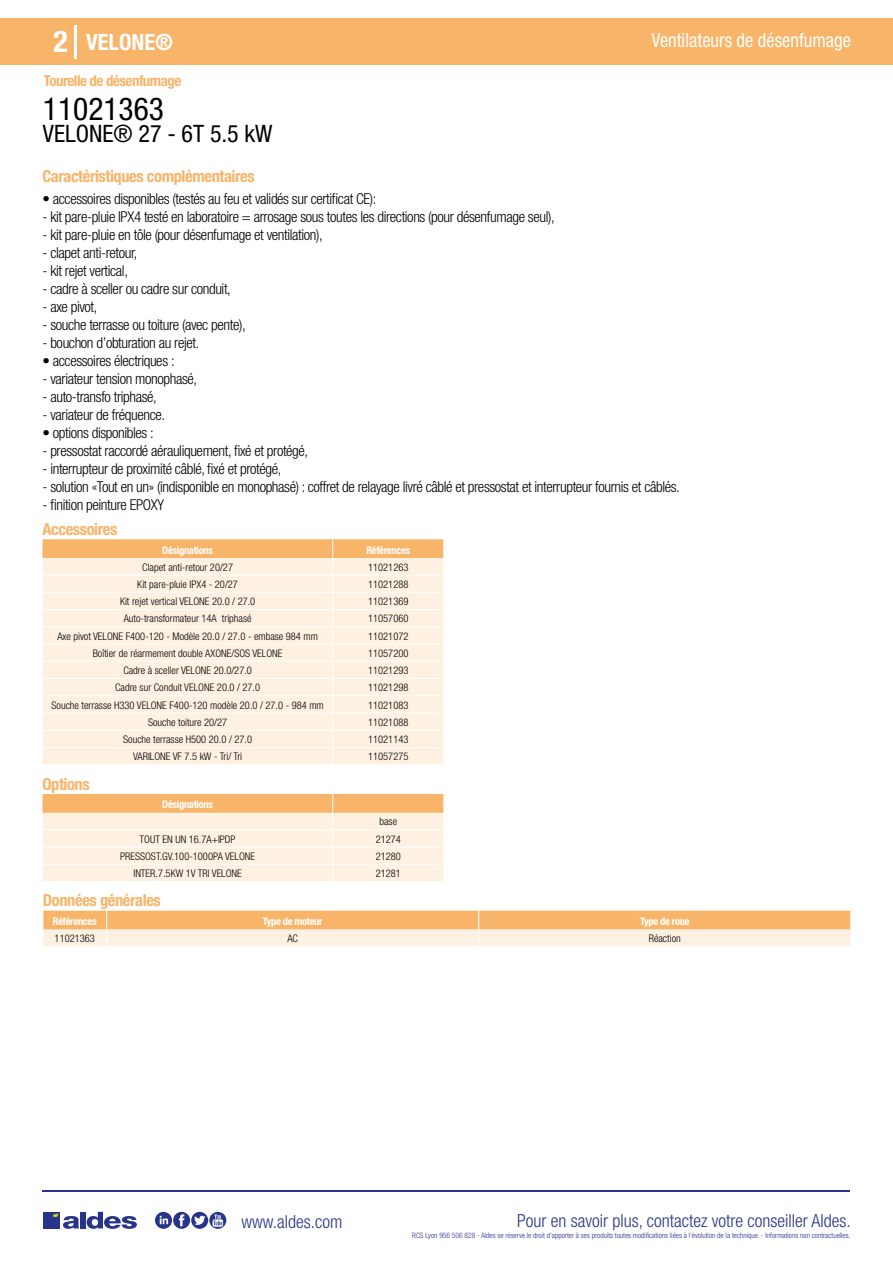
<style>
.page{position:relative;width:893px;height:1263px;background:#fff}
.page>*{position:absolute;margin:0;border:0;box-sizing:border-box;transform-origin:0 0}
.t1{font:condensed 31.5px "Helvetica Neue LT Std";color:#000}
.t2{font:700 condensed 30px "Helvetica Neue LT Std";color:#fff}
.t3{font:condensed 24px "Helvetica Neue LT Std";color:#000}
.t4{font:700 condensed 22.5px "Helvetica Neue LT Std";color:#fff}
.t5{font:condensed 19.5px "Helvetica Neue LT Std";color:#fff;scale:.95 1}
.t6{font:300 condensed 18px "Helvetica Neue";color:#28348b}
.t7{font:700 condensed 16.5px "Helvetica Neue LT Std";letter-spacing:-.025em;color:#f8b469}
.t8{font:300 condensed 15px "Helvetica Neue LT Std";letter-spacing:-.025em;color:#000}
.t9{font:700 condensed 15px "Helvetica Neue LT Std";letter-spacing:-.035em;color:#f8b469}
.t10{font:300 condensed 10.5px "Helvetica Neue";color:#000}
.t11{font:700 condensed 10.5px "Helvetica Neue";letter-spacing:-.03em;color:#fff}
.t12{font:300 condensed 7.5px "Helvetica Neue";color:#28348b}
</style>
<div class="page">
<div style="left:0;top:18px;width:893px;height:46px;background:#f8b469"></div>
<hr style="left:74px;top:25px;width:2px;height:33px;background:#fff">
<hr style="left:43px;top:1190px;width:807px;height:1px;background:#28348b">
<svg style="left:155px;top:1212px;width:71px;height:17px"></svg>
<div style="left:43px;top:1212px;width:17px;height:16px;background:#28348b"></div>
<div style="left:80px;top:1212px;width:6px;height:16px;background:#28348b"></div>
<svg style="left:87px;top:1212px;width:50px;height:17px"></svg>
<svg style="left:53px;top:1213px;width:26px;height:16px"></svg>
<svg style="left:43px;top:539px;width:401px;height:225px;background:#fdecd9"></svg>
<svg style="left:43px;top:794px;width:401px;height:87px;background:#fce4c9"></svg>
<svg style="left:43px;top:911px;width:808px;height:35px;background:#fad1a3"></svg>
<h2 class="t2" style="left:54px;top:24px;width:16px">2</h2>
<h3 class="t4" style="left:86px;top:28px;width:89px">VELONE®</h3>
<h3 class="t5" style="left:652px;top:29px;width:211px">Ventilateurs de désenfumage</h3>
<p class="t9" style="left:44px;top:71px;width:139px">Tourelle de désenfumage</p>
<h1 class="t1" style="left:43px;top:91px;width:122px">11021363</h1>
<h3 class="t3" style="left:43px;top:120px;width:231px">VELONE® 27 - 6T 5.5 kW</h3>
<p class="t7" style="left:43px;top:166px;width:214px">Caractéristiques complémentaires</p>
<p class="t8" style="left:43px;top:190px;width:335px">• accessoires disponibles (testés au feu et validés sur certificat CE):</p>
<p class="t8" style="left:43px;top:208px;width:514px">- kit pare-pluie IPX4 testé en laboratoire = arrosage sous toutes les directions (pour désenfumage seul),</p>
<p class="t8" style="left:43px;top:226px;width:282px">- kit pare-pluie en tôle (pour désenfumage et ventilation),</p>
<p class="t8" style="left:43px;top:244px;width:96px">- clapet anti-retour,</p>
<p class="t8" style="left:43px;top:262px;width:87px">- kit rejet vertical,</p>
<p class="t8" style="left:43px;top:280px;width:190px">- cadre à sceller ou cadre sur conduit,</p>
<p class="t8" style="left:43px;top:298px;width:56px">- axe pivot,</p>
<p class="t8" style="left:43px;top:316px;width:205px">- souche terrasse ou toiture (avec pente),</p>
<p class="t8" style="left:43px;top:334px;width:158px">- bouchon d’obturation au rejet.</p>
<p class="t8" style="left:43px;top:352px;width:134px">• accessoires électriques :</p>
<p class="t8" style="left:43px;top:370px;width:156px">- variateur tension monophasé,</p>
<p class="t8" style="left:43px;top:388px;width:116px">- auto-transfo triphasé,</p>
<p class="t8" style="left:43px;top:406px;width:124px">- variateur de fréquence.</p>
<p class="t8" style="left:43px;top:424px;width:113px">• options disponibles :</p>
<p class="t8" style="left:43px;top:442px;width:267px">- pressostat raccordé aérauliquement, fixé et protégé,</p>
<p class="t8" style="left:43px;top:460px;width:240px">- interrupteur de proximité câblé, fixé et protégé,</p>
<p class="t8" style="left:43px;top:478px;width:639px">- solution «Tout en un» (indisponible en monophasé) : coffret de relayage livré câblé et pressostat et interrupteur fournis et câblés.</p>
<p class="t8" style="left:43px;top:496px;width:123px">- finition peinture EPOXY</p>
<p class="t7" style="left:43px;top:519px;width:76px">Accessoires</p>
<p class="t11" style="left:162px;top:544px;width:52px">Désignations</p>
<p class="t11" style="left:366px;top:544px;width:45px">Références</p>
<p class="t10" style="left:142px;top:561px;width:92px">Clapet anti-retour 20/27</p>
<p class="t10" style="left:368px;top:561px;width:42px">11021263</p>
<p class="t10" style="left:137px;top:578px;width:102px">Kit pare-pluie IPX4 - 20/27</p>
<p class="t10" style="left:368px;top:578px;width:42px">11021288</p>
<p class="t10" style="left:120px;top:595px;width:137px">Kit rejet vertical VELONE 20.0 / 27.0</p>
<p class="t10" style="left:368px;top:595px;width:42px">11021369</p>
<p class="t10" style="left:124px;top:613px;width:129px">Auto-transformateur 14A triphasé</p>
<p class="t10" style="left:368px;top:613px;width:42px">11057060</p>
<p class="t10" style="left:57px;top:630px;width:262px">Axe pivot VELONE F400-120 - Modèle 20.0 / 27.0 - embase 984 mm</p>
<p class="t10" style="left:368px;top:630px;width:42px">11021072</p>
<p class="t10" style="left:93px;top:647px;width:191px">Boîtier de réarmement double AXONE/SOS VELONE</p>
<p class="t10" style="left:368px;top:647px;width:42px">11057200</p>
<p class="t10" style="left:123px;top:664px;width:130px">Cadre à sceller VELONE 20.0/27.0</p>
<p class="t10" style="left:368px;top:664px;width:42px">11021293</p>
<p class="t10" style="left:115px;top:682px;width:147px">Cadre sur Conduit VELONE 20.0 / 27.0</p>
<p class="t10" style="left:368px;top:682px;width:42px">11021298</p>
<p class="t10" style="left:52px;top:699px;width:274px">Souche terrasse H330 VELONE F400-120 modèle 20.0 / 27.0 - 984 mm</p>
<p class="t10" style="left:368px;top:699px;width:42px">11021083</p>
<p class="t10" style="left:148px;top:716px;width:81px">Souche toiture 20/27</p>
<p class="t10" style="left:368px;top:716px;width:42px">11021088</p>
<p class="t10" style="left:123px;top:733px;width:130px">Souche terrasse H500 20.0 / 27.0</p>
<p class="t10" style="left:368px;top:733px;width:42px">11021143</p>
<p class="t10" style="left:133px;top:751px;width:111px">VARILONE VF 7.5 kW - Tri/ Tri</p>
<p class="t10" style="left:368px;top:751px;width:42px">11057275</p>
<p class="t7" style="left:43px;top:774px;width:49px">Options</p>
<p class="t11" style="left:162px;top:798px;width:52px">Désignations</p>
<p class="t10" style="left:379px;top:815px;width:19px">base</p>
<p class="t10" style="left:140px;top:833px;width:98px">TOUT EN UN 16.7A+IPDP</p>
<p class="t10" style="left:376px;top:833px;width:27px">21274</p>
<p class="t10" style="left:120px;top:850px;width:137px">PRESSOST.GV.100-1000PA VELONE</p>
<p class="t10" style="left:376px;top:850px;width:27px">21280</p>
<p class="t10" style="left:133px;top:867px;width:110px">INTER.7.5KW 1V TRI VELONE</p>
<p class="t10" style="left:376px;top:867px;width:27px">21281</p>
<p class="t7" style="left:43px;top:890px;width:119px">Données générales</p>
<p class="t11" style="left:53px;top:915px;width:45px">Références</p>
<p class="t11" style="left:263px;top:915px;width:62px">Type de moteur</p>
<p class="t11" style="left:640px;top:915px;width:51px">Type de roue</p>
<p class="t10" style="left:55px;top:932px;width:42px">11021363</p>
<p class="t10" style="left:287px;top:932px;width:12px">AC</p>
<p class="t10" style="left:649px;top:932px;width:34px">Réaction</p>
<p class="t6" style="left:241px;top:1211px;width:102px">www.aldes.com</p>
<p class="t6" style="left:517px;top:1211px;width:335px">Pour en savoir plus, contactez votre conseiller Aldes.</p>
<p class="t12" style="left:412px;top:1230px;width:440px">RCS Lyon 956 506 828 - Aldes se réserve le droit d’apporter à ses produits toutes modifications liées à l’évolution de la technique. - Informations non contractuelles.</p>
</div>
